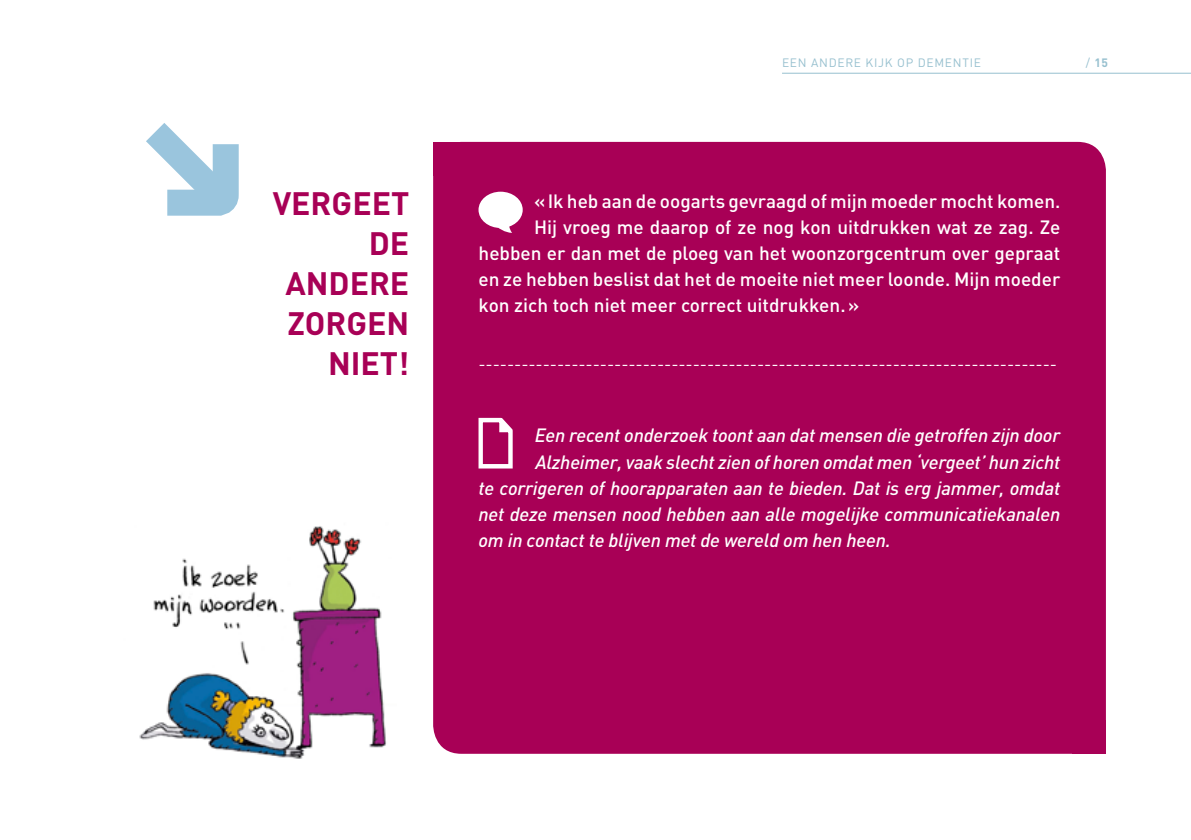
<style>
.page{position:relative;width:1191px;height:840px;background:#fff}
.page>*{position:absolute;margin:0;border:0;box-sizing:border-box;transform-origin:0 0}
.t1{font:700 32px/40px "DIN";color:#a80056;text-align:right}
.t2{font:italic 500 19px "DIN";letter-spacing:-.01em;color:#fff}
.t3{font:500 19px "DIN";color:#fff}
.t4{font:17px "DIN";color:#fff}
.t5{font:12px "DIN";letter-spacing:.06em;color:#97c0cf}
.t6{font:700 12px "DIN";color:#97c0cf}
.s1{font-weight:400}
</style>
<div class="page">
<hr style="left:782px;top:73px;width:409px;height:1px;background:#97c0cf">
<div style="left:433px;top:142px;width:673px;height:611px;background:#a80056;border-radius:28px"></div>
<div style="left:478px;top:191px;width:45px;height:37px;background:#fff;border-radius:50%"></div>
<svg style="left:498px;top:225px;width:14px;height:8px"></svg>
<svg style="left:478px;top:417px;width:35px;height:52px"></svg>
<div style="left:433px;top:142px;width:33px;height:33px;background:#a80056"></div>
<div style="left:1072px;top:719px;width:34px;height:34px;background:#a80056"></div>
<svg style="left:146px;top:123px;width:93px;height:93px"></svg>
<img style="left:139px;top:526px;width:247px;height:233px">
<h1 class="t1" style="left:273px;top:182px;width:138px">VERGEET<br>DE<br>ANDERE<br>ZORGEN<br>NIET!</h1>
<p class="t5" style="left:782px;top:55px;width:197px">EEN ANDERE KIJK OP DEMENTIE</p>
<p class="t6" style="left:1085px;top:55px;width:24px"><span class="s1">/</span> 15</p>
<p class="t3" style="left:534px;top:189px;width:528px">« Ik heb aan de oogarts gevraagd of mijn moeder mocht komen.</p>
<p class="t3" style="left:534px;top:215px;width:528px">Hij vroeg me daarop of ze nog kon uitdrukken wat ze zag. Ze</p>
<p class="t3" style="left:478px;top:241px;width:583px">hebben er dan met de ploeg van het woonzorgcentrum over gepraat</p>
<p class="t3" style="left:478px;top:267px;width:583px">en ze hebben beslist dat het de moeite niet meer loonde. Mijn moeder</p>
<p class="t3" style="left:478px;top:293px;width:382px">kon zich toch niet meer correct uitdrukken. »</p>
<p class="t4" style="left:478px;top:353px;width:580px">---------------------------------------------------------------------------------</p>
<p class="t2" style="left:535px;top:423px;width:527px">Een recent onderzoek toont aan dat mensen die getroffen zijn door</p>
<p class="t2" style="left:535px;top:449px;width:526px">Alzheimer, vaak slecht zien of horen omdat men ‘vergeet’ hun zicht</p>
<p class="t2" style="left:478px;top:475px;width:583px">te corrigeren of hoorapparaten aan te bieden. Dat is erg jammer, omdat</p>
<p class="t2" style="left:478px;top:501px;width:583px">net deze mensen nood hebben aan alle mogelijke communicatiekanalen</p>
<p class="t2" style="left:478px;top:527px;width:414px">om in contact te blijven met de wereld om hen heen.</p>
</div>
